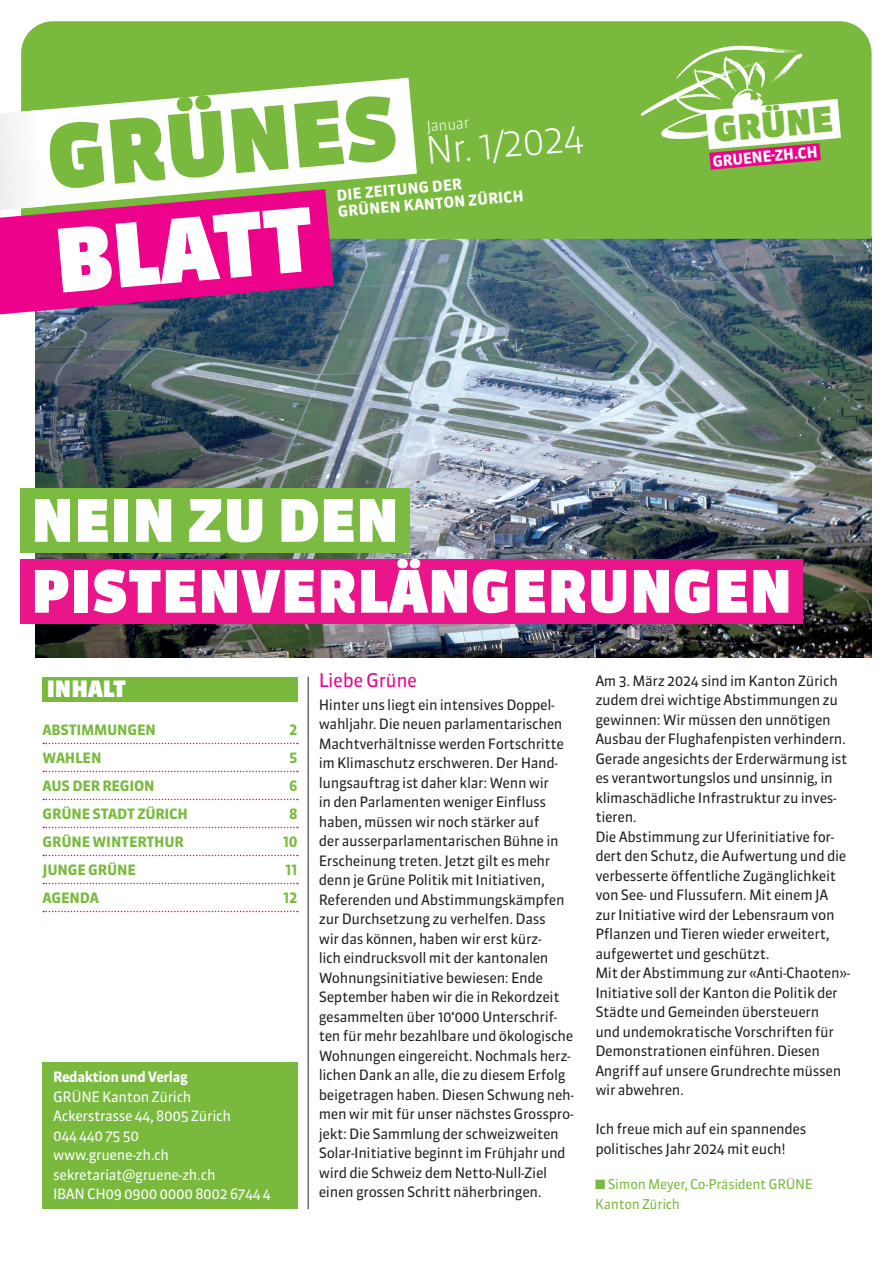
<style>
.page{position:relative;width:893px;height:1263px;background:#fff}
.page>*{position:absolute;margin:0;border:0;box-sizing:border-box;transform-origin:0 0}
.t1{font:900 87.15px "Sanuk OT";color:#79ba3e}
.t2{font:900 87.15px "Sanuk OT";color:#fff}
.t3{font:900 58.35px "Sanuk OT";letter-spacing:.01em;color:#fff}
.t4{font:300 37.5px "Sanuk OT";color:#fff}
.t5{font:900 34.5px "Sanuk OT";color:#79ba3e}
.t6{font:900 22.5px "Sanuk OT";color:#fff}
.t7{font:18.75px "Sanuk OT";letter-spacing:-.025em;color:#ed028c}
.t8{font:700 15px/16.6px "Sanuk OT";color:#fff}
.t9{font:300 15px "Sanuk OT";color:#fff}
.t10{font:14.25px/19.5px "Sanuk OT";letter-spacing:-.025em;color:#231f20}
.t11{font:14.25px/19.5px "Sanuk OT";letter-spacing:-.025em;color:#fff}
.t12{font:700 14.25px "Sanuk OT";letter-spacing:-.015em;color:#79ba3e}
.t13{font:700 14.25px "Sanuk OT";letter-spacing:-.025em;color:#fff}
.t14{font:13.5px/19.5px "Sanuk OT";letter-spacing:-.025em;color:#79ba3e}
</style>
<div class="page">
<img style="left:36px;top:239px;width:836px;height:418px">
<div style="left:20px;top:559px;width:783px;height:64px;background:#ea148b"></div>
<div style="left:20px;top:488px;width:390px;height:65px;background:#7bbb41"></div>
<hr style="left:308px;top:677px;width:1px;height:532px;background:#231f20">
<div style="left:43px;top:1062px;width:255px;height:147px;background:#79ba3e"></div>
<svg style="left:43px;top:743px;width:255px;height:1px"></svg>
<svg style="left:43px;top:771px;width:255px;height:1px"></svg>
<svg style="left:43px;top:799px;width:255px;height:1px"></svg>
<svg style="left:43px;top:827px;width:255px;height:1px"></svg>
<svg style="left:43px;top:855px;width:255px;height:1px"></svg>
<svg style="left:43px;top:883px;width:255px;height:1px"></svg>
<svg style="left:43px;top:911px;width:255px;height:1px"></svg>
<div style="left:43px;top:677px;width:255px;height:24px;background:#79ba3e"></div>
<div style="left:21px;top:21px;width:851px;height:218px;background:#79ba3e"></div>
<svg style="left:641px;top:46px;width:200px;height:124px"></svg>
<svg style="left:21px;top:78px;width:396px;height:132px"></svg>
<svg style="left:0;top:110px;width:334px;height:204px"></svg>
<h1 class="t1" style="left:43px;top:104px;width:352px;rotate:-5deg">GRÜNES</h1>
<p class="t9" style="left:426px;top:117px;width:44px;rotate:-5deg">Januar</p>
<h3 class="t4" style="left:423px;top:127px;width:160px;rotate:-5deg">Nr. 1/2024</h3>
<p class="t8" style="left:336px;top:187px;width:188px;rotate:-5deg">DIE ZEITUNG DER<br>GRÜNEN KANTON ZÜRICH</p>
<h1 class="t2" style="left:50px;top:208px;width:261px;rotate:-5deg">BLATT</h1>
<h2 class="t3" style="left:31px;top:484px;width:369px">NEIN ZU DEN</h2>
<h3 class="t5" style="left:712px;top:108px;width:121px;rotate:-5deg">GRÜNE</h3>
<p class="t8" style="left:712px;top:153px;width:107px;rotate:-5deg">GRUENE-ZH.CH</p>
<h2 class="t3" style="left:31px;top:555px;width:762px">PISTENVERLÄNGERUNGEN</h2>
<h3 class="t6" style="left:47px;top:675px;width:81px">INHALT</h3>
<p class="t12" style="left:43px;top:721px;width:115px">ABSTIMMUNGEN</p>
<p class="t12" style="left:289px;top:721px;width:10px">2</p>
<p class="t12" style="left:43px;top:749px;width:60px">WAHLEN</p>
<p class="t12" style="left:289px;top:749px;width:10px">5</p>
<p class="t12" style="left:43px;top:777px;width:114px">AUS DER REGION</p>
<p class="t12" style="left:289px;top:777px;width:10px">6</p>
<p class="t12" style="left:43px;top:805px;width:147px">GRÜNE STADT ZÜRICH</p>
<p class="t12" style="left:289px;top:805px;width:10px">8</p>
<p class="t12" style="left:43px;top:833px;width:143px">GRÜNE WINTERTHUR</p>
<p class="t12" style="left:283px;top:833px;width:16px">10</p>
<p class="t12" style="left:43px;top:861px;width:95px">JUNGE GRÜNE</p>
<p class="t12" style="left:285px;top:861px;width:14px">11</p>
<p class="t12" style="left:43px;top:889px;width:58px">AGENDA</p>
<p class="t12" style="left:283px;top:889px;width:16px">12</p>
<p class="t13" style="left:53px;top:1068px;width:136px">Redaktion und Verlag</p>
<p class="t11" style="left:53px;top:1087px;width:219px">GRÜNE Kanton Zürich<br>Ackerstrasse 44, 8005 Zürich<br>044 440 75 50<br>www.gruene-zh.ch sekretariat@gruene-zh.ch<br>IBAN CH09 0900 0000 8002 6744 4</p>
<h3 class="t7" style="left:319px;top:668px;width:100px">Liebe Grüne</h3>
<p class="t10" style="left:319px;top:695px;width:257px">Hinter uns liegt ein intensives Doppel&shy;wahljahr. Die neuen parlamentarischen Machtverhältnisse werden Fortschritte im Klimaschutz erschweren. Der Hand&shy;lungsauftrag ist daher klar: Wenn wir<br>in den Parlamenten weniger Einfluss haben, müssen wir noch stärker auf<br>der ausserparlamentarischen Bühne in Erscheinung treten. Jetzt gilt es mehr denn je Grüne Politik mit Initiativen, Referenden und Abstimmungskämpfen zur Durchsetzung zu verhelfen. Dass<br>wir das können, haben wir erst kürz-<br>lich eindrucksvoll mit der kantonalen Wohnungsinitiative bewiesen: Ende September haben wir die in Rekordzeit gesammelten über 10‘000 Unterschrif&shy;ten für mehr bezahlbare und ökologische Wohnungen eingereicht. Nochmals herz&shy;lichen Dank an alle, die zu diesem Erfolg beigetragen haben. Diesen Schwung neh&shy;men wir mit für unser nächstes Grosspro&shy;jekt: Die Sammlung der schweizweiten Solar-Initiative beginnt im Frühjahr und wird die Schweiz dem Netto-Null-Ziel einen grossen Schritt näherbringen.</p>
<p class="t10" style="left:595px;top:671px;width:256px">Am 3. März 2024 sind im Kanton Zürich zudem drei wichtige Abstimmungen zu gewinnen: Wir müssen den unnötigen Ausbau der Flughafenpisten verhindern.<br>Gerade angesichts der Erderwärmung ist es verantwortungslos und unsinnig, in klimaschädliche Infrastruktur zu inves&shy;tieren.<br>Die Abstimmung zur Uferinitiative for&shy;dert den Schutz, die Aufwertung und die verbesserte öffentliche Zugänglichkeit von See- und Flussufern. Mit einem JA zur Initiative wird der Lebensraum von Pflanzen und Tieren wieder erweitert, aufgewertet und geschützt.<br>Mit der Abstimmung zur «Anti-Chaoten»- Initiative soll der Kanton die Politik der Städte und Gemeinden übersteuern<br>und undemokratische Vorschriften für Demonstrationen einführen. Diesen Angriff auf unsere Grundrechte müssen wir abwehren.</p>
<p class="t10" style="left:595px;top:1119px;width:213px">Ich freue mich auf ein spannendes politisches Jahr 2024 mit euch!</p>
<p class="t14" style="left:595px;top:1174px;width:219px">■ Simon Meyer, Co-Präsident GRÜNE<br>Kanton Zürich</p>
</div>
